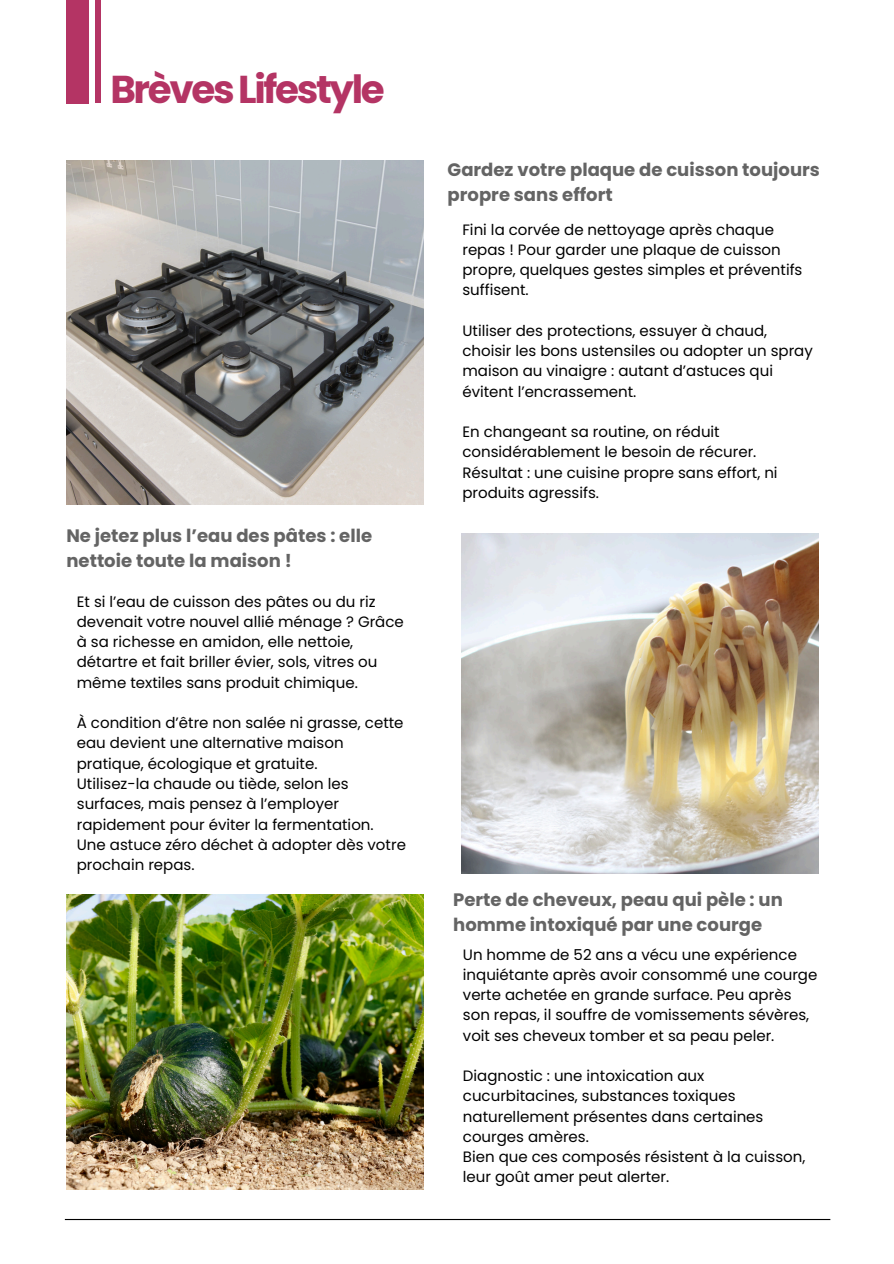
<style>
.page{position:relative;width:894px;height:1264px;background:#fff}
.page>*{position:absolute;margin:0;border:0;box-sizing:border-box;transform-origin:0 0}
.t1{font:700 38.85px "Poppins";letter-spacing:-.06em;color:#b43464}
.t2{font:700 18px/24.8px "Poppins";color:#646464}
.t3{font:15px/20.2px "Poppins";color:#000}
</style>
<div class="page">
<img style="left:66px;top:160px;width:357px;height:345px">
<div style="left:67px;top:0;width:22px;height:104px;background:#b43464"></div>
<hr style="left:96px;top:0;width:4px;height:103px;background:#b43464">
<hr style="left:65px;top:1218px;width:765px;height:1px;background:#000">
<img style="left:461px;top:533px;width:357px;height:340px">
<img style="left:66px;top:894px;width:357px;height:295px">
<p class="t1" style="left:110px;top:62px;width:276px">BrèvesLifestyle</p>
<p class="t2" style="left:66px;top:523px;width:307px">Ne jetez plus l’eau des pâtes : elle nettoie toute la maison !</p>
<p class="t3" style="left:77px;top:591px;width:328px">Et si l’eau de cuisson des pâtes ou du riz devenait votre nouvel allié ménage ? Grâce à sa richesse en amidon, elle nettoie, détartre et fait briller évier, sols, vitres ou même textiles sans produit chimique.</p>
<p class="t3" style="left:77px;top:712px;width:328px">À condition d’être non salée ni grasse, cette eau devient une alternative maison pratique, écologique et gratuite.</p>
<h2 class="t3" style="left:77px;top:773px;width:298px">Utilisez-la chaude ou tiède, selon les surfaces, mais pensez à l’employer rapidement pour éviter la fermentation.</h2>
<p class="t3" style="left:77px;top:834px;width:330px">Une astuce zéro déchet à adopter dès votre prochain repas.</p>
<p class="t2" style="left:447px;top:158px;width:374px">Gardez votre plaque de cuisson toujours propre sans effort</p>
<h1 class="t3" style="left:462px;top:219px;width:341px">Fini la corvée de nettoyage après chaque repas ! Pour garder une plaque de cuisson propre, quelques gestes simples et préventifs suffisent.</h1>
<p class="t3" style="left:462px;top:320px;width:352px">Utiliser des protections, essuyer à chaud, choisir les bons ustensiles ou adopter un spray maison au vinaigre : autant d’astuces qui évitent l’encrassement.</p>
<h2 class="t3" style="left:462px;top:422px;width:316px">En changeant sa routine, on réduit considérablement le besoin de récurer.<br>Résultat : une cuisine propre sans effort, ni produits agressifs.</h2>
<p class="t2" style="left:453px;top:887px;width:331px">Perte de cheveux, peau qui pèle : un homme intoxiqué par une courge</p>
<p class="t3" style="left:463px;top:944px;width:356px">Un homme de 52 ans a vécu une expérience inquiétante après avoir consommé une courge verte achetée en grande surface. Peu après son repas, il souffre de vomissements sévères, voit ses cheveux tomber et sa peau peler.</p>
<h2 class="t3" style="left:463px;top:1065px;width:302px">Diagnostic : une intoxication aux cucurbitacines, substances toxiques naturellement présentes dans certaines courges amères.</h2>
<p class="t3" style="left:463px;top:1146px;width:344px">Bien que ces composés résistent à la cuisson, leur goût amer peut alerter.</p>
</div>
